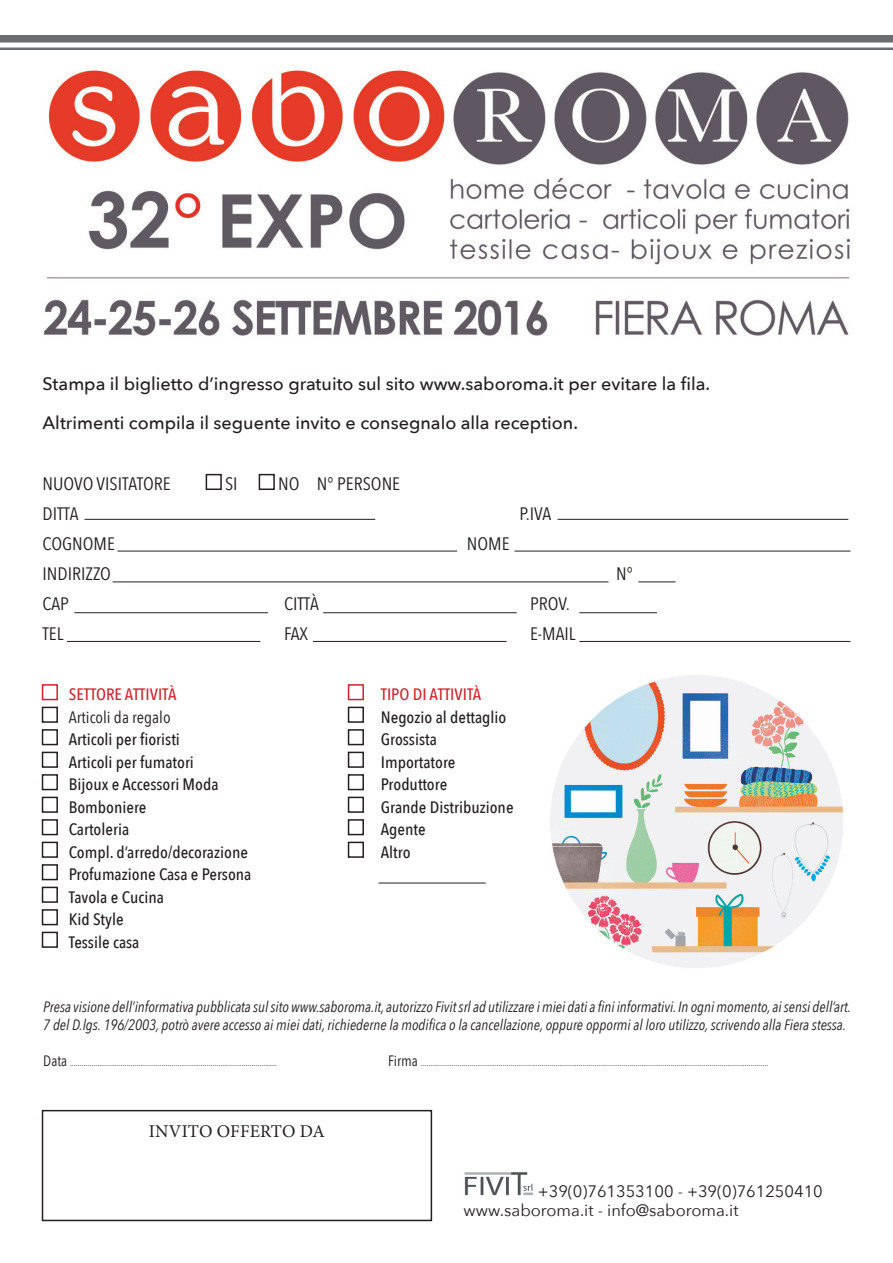
<style>
.page{position:relative;width:893px;height:1263px;background:#fff}
.page>*{position:absolute;margin:0;border:0;box-sizing:border-box;transform-origin:0 0}
.t1{font:500 18px/39px "Avenir Next";color:#231f20}
.t2{font:18px "Avenir Next Condensed";color:#231f20;scale:1.05 1}
.t3{font:18px "Minion Pro";letter-spacing:.01em;color:#231f20}
.t4{font:500 16.5px/22.5px "Avenir Next Condensed";color:#231f20;scale:1.05 1}
.t5{font:16.5px/19.8px "Avenir Next";color:#231f20}
.t6{font:500 16.5px "Avenir Next Condensed";color:#d1232a;scale:1.05 1}
.t7{font:16.5px "Avenir Next Condensed";color:#231f20;scale:1.05 1}
.t8{font:italic 15px/18px "Avenir Next Condensed";color:#231f20}
.t9{font:9px "Avenir Next Condensed";color:#231f20}
.s1{font-size:15px}
</style>
<div class="page">
<img style="left:44px;top:70px;width:806px;height:266px">
<div style="left:0;top:35px;width:893px;height:8px;background:#6c6d70"></div>
<hr style="left:0;top:48px;width:893px;height:2px;background:#6c6d70">
<div style="left:42px;top:1110px;width:390px;height:111px;border:2px solid #231f20"></div>
<img style="left:464px;top:1172px;width:70px;height:24px">
<div style="left:42px;top:684px;width:16px;height:16px;border:2px solid #d1232a"></div>
<div style="left:348px;top:684px;width:16px;height:16px;border:2px solid #d1232a"></div>
<div style="left:42px;top:707px;width:16px;height:16px;border:2px solid #231f20"></div>
<div style="left:348px;top:707px;width:16px;height:16px;border:2px solid #231f20"></div>
<div style="left:42px;top:729px;width:16px;height:16px;border:2px solid #231f20"></div>
<div style="left:348px;top:729px;width:16px;height:16px;border:2px solid #231f20"></div>
<div style="left:42px;top:752px;width:16px;height:16px;border:2px solid #231f20"></div>
<div style="left:348px;top:752px;width:16px;height:16px;border:2px solid #231f20"></div>
<div style="left:42px;top:774px;width:16px;height:16px;border:2px solid #231f20"></div>
<div style="left:348px;top:774px;width:16px;height:16px;border:2px solid #231f20"></div>
<div style="left:42px;top:797px;width:16px;height:16px;border:2px solid #231f20"></div>
<div style="left:348px;top:797px;width:16px;height:16px;border:2px solid #231f20"></div>
<div style="left:42px;top:819px;width:16px;height:16px;border:2px solid #231f20"></div>
<div style="left:348px;top:819px;width:16px;height:16px;border:2px solid #231f20"></div>
<div style="left:42px;top:842px;width:16px;height:16px;border:2px solid #231f20"></div>
<div style="left:348px;top:842px;width:16px;height:16px;border:2px solid #231f20"></div>
<div style="left:42px;top:864px;width:16px;height:16px;border:2px solid #231f20"></div>
<div style="left:42px;top:887px;width:16px;height:16px;border:2px solid #231f20"></div>
<div style="left:42px;top:909px;width:16px;height:16px;border:2px solid #231f20"></div>
<div style="left:42px;top:932px;width:16px;height:16px;border:2px solid #231f20"></div>
<hr style="left:379px;top:883px;width:107px;height:1px;background:#231f20">
<div style="left:206px;top:474px;width:16px;height:16px;border:2px solid #231f20"></div>
<div style="left:259px;top:474px;width:16px;height:16px;border:2px solid #231f20"></div>
<hr style="left:85px;top:519px;width:290px;height:1px;background:#231f20">
<hr style="left:117px;top:551px;width:340px;height:1px;background:#231f20">
<hr style="left:113px;top:581px;width:495px;height:1px;background:#231f20">
<hr style="left:74px;top:612px;width:194px;height:1px;background:#231f20">
<hr style="left:67px;top:641px;width:193px;height:1px;background:#231f20">
<hr style="left:313px;top:641px;width:194px;height:1px;background:#231f20">
<hr style="left:579px;top:641px;width:271px;height:1px;background:#231f20">
<hr style="left:323px;top:612px;width:194px;height:1px;background:#231f20">
<hr style="left:638px;top:581px;width:38px;height:1px;background:#231f20">
<hr style="left:579px;top:612px;width:78px;height:1px;background:#231f20">
<hr style="left:514px;top:551px;width:336px;height:1px;background:#231f20">
<hr style="left:558px;top:519px;width:290px;height:1px;background:#231f20">
<img style="left:550px;top:675px;width:293px;height:293px">
<h1 class="t1" style="left:43px;top:364px;width:669px">Stampa il biglietto d’ingresso gratuito sul sito www.saboroma.it per evitare la fila.<br>Altrimenti compila il seguente invito e consegnalo alla reception.</h1>
<h1 class="t2" style="left:43px;top:468px;width:124px">NUOVO VISITATORE</h1>
<h1 class="t2" style="left:225px;top:468px;width:13px">SI</h1>
<h1 class="t2" style="left:278px;top:468px;width:118px">NO N° PERSONE</h1>
<h1 class="t2" style="left:43px;top:498px;width:36px">DITTA</h1>
<h1 class="t2" style="left:519px;top:498px;width:32px">P.IVA</h1>
<h1 class="t2" style="left:43px;top:528px;width:71px">COGNOME</h1>
<h1 class="t2" style="left:467px;top:528px;width:42px">NOME</h1>
<h1 class="t2" style="left:43px;top:558px;width:67px">INDIRIZZO</h1>
<h1 class="t2" style="left:616px;top:558px;width:17px">N°</h1>
<h1 class="t2" style="left:43px;top:588px;width:27px">CAP</h1>
<h1 class="t2" style="left:284px;top:588px;width:35px">CITTÀ</h1>
<h1 class="t2" style="left:530px;top:588px;width:39px">PROV.</h1>
<h1 class="t2" style="left:43px;top:618px;width:22px">TEL</h1>
<h1 class="t2" style="left:284px;top:618px;width:24px">FAX</h1>
<h1 class="t2" style="left:530px;top:618px;width:45px">E-MAIL</h1>
<h2 class="t6" style="left:69px;top:684px;width:104px">SETTORE ATTIVITÀ</h2>
<h2 class="t6" style="left:381px;top:684px;width:97px">TIPO DI ATTIVITÀ</h2>
<h2 class="t7" style="left:69px;top:703px;width:99px">Articoli da regalo</h2>
<h2 class="t4" style="left:381px;top:706px;width:121px">Negozio al dettaglio</h2>
<h2 class="t4" style="left:69px;top:728px;width:107px">Articoli per fioristi</h2>
<h2 class="t4" style="left:381px;top:728px;width:55px">Grossista</h2>
<h2 class="t4" style="left:69px;top:751px;width:121px">Articoli per fumatori</h2>
<h2 class="t4" style="left:381px;top:751px;width:73px">Importatore</h2>
<h2 class="t4" style="left:69px;top:773px;width:144px">Bijoux e Accessori Moda</h2>
<h2 class="t4" style="left:381px;top:773px;width:65px">Produttore</h2>
<h2 class="t4" style="left:69px;top:796px;width:76px">Bomboniere</h2>
<h2 class="t4" style="left:381px;top:796px;width:128px">Grande Distribuzione</h2>
<h2 class="t4" style="left:69px;top:818px;width:59px">Cartoleria</h2>
<h2 class="t4" style="left:381px;top:818px;width:44px">Agente</h2>
<h2 class="t4" style="left:69px;top:841px;width:172px">Compl. d’arredo/decorazione</h2>
<h2 class="t4" style="left:381px;top:841px;width:30px">Altro</h2>
<h2 class="t4" style="left:69px;top:863px;width:176px">Profumazione Casa e Persona<br>Tavola e Cucina<br>Kid Style<br>Tessile casa</h2>
<p class="t8" style="left:43px;top:998px;width:809px">Presa visione dell’informativa pubblicata sul sito www.saboroma.it, autorizzo Fivit srl ad utilizzare i miei dati a fini informativi. In ogni momento, ai sensi dell’art.<br>7 del D.lgs. 196/2003, potrò avere accesso ai miei dati, richiederne la modifica o la cancellazione, oppure oppormi al loro utilizzo, scrivendo alla Fiera stessa.</p>
<p class="t9" style="left:43px;top:1055px;width:235px"><span class="s1">Data</span> ..........................................................................................................</p>
<p class="t9" style="left:388px;top:1055px;width:382px"><span class="s1">Firma</span> ..................................................................................................................................................................................</p>
<h1 class="t3" style="left:149px;top:1119px;width:177px">INVITO OFFERTO DA</h1>
<h2 class="t5" style="left:464px;top:1180px;width:361px;text-indent:74px">+39(0)761353100 - +39(0)761250410 www.saboroma.it - info@saboroma.it</h2>
</div>
